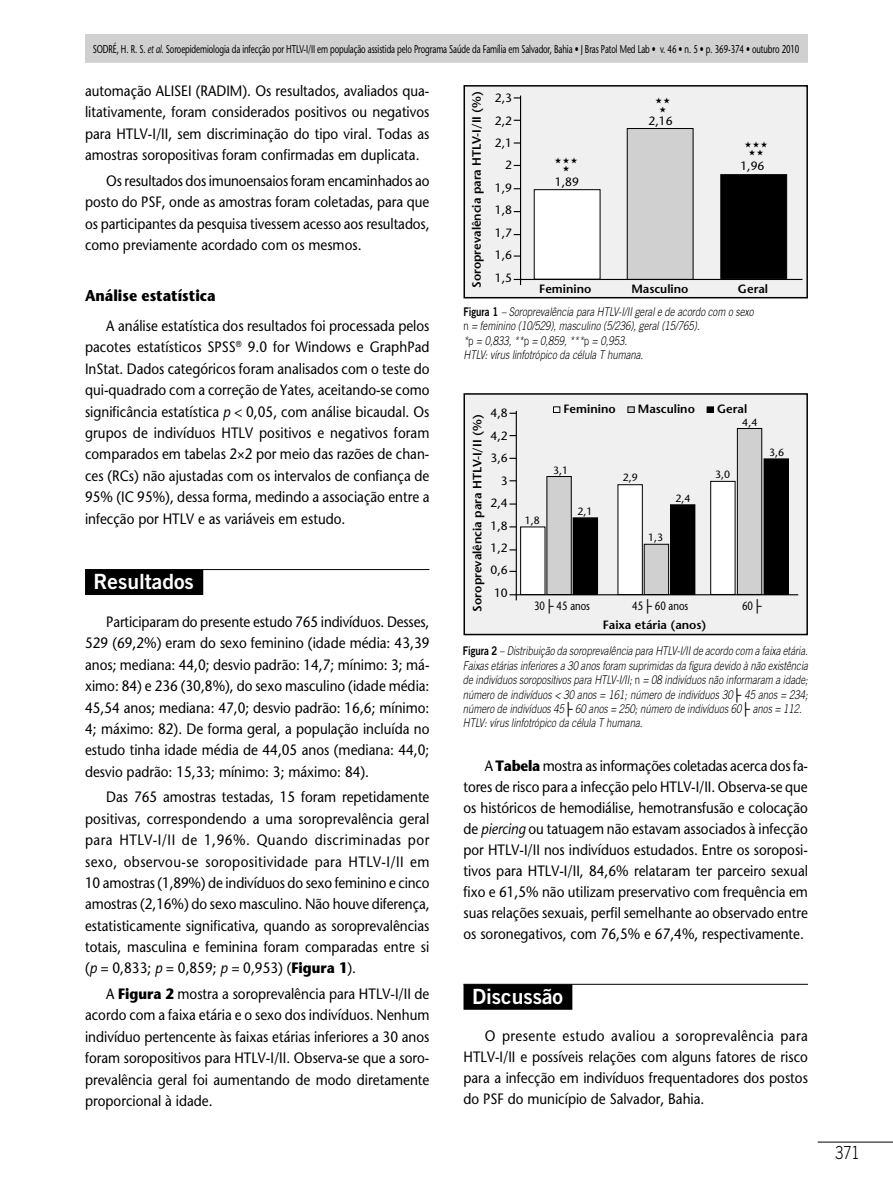
<style>
.page{position:relative;width:893px;height:1191px;background:#fff}
.page>*{position:absolute;margin:0;border:0;box-sizing:border-box;transform-origin:0 0}
.t1{font:21px "Trade Gothic LT Std Bd 2";color:#fff}
.t2{font:300 18px "Trade Gothic LT Std";color:#000;scale:.8 1}
.t3{font:700 15.75px "Stone Sans Std";color:#000;scale:.9 1}
.t4{font:500 15px/21.3px "Stone Sans Std";color:#000;text-align:justify;scale:.9 1}
.t5{font:italic 300 12px/14.4px "Trade Gothic LT Std";color:#000;scale:.8 1}
.t6{font:600 12px "Stone Sans Std";color:#000}
.t7{font:500 12px/22.5px "Stone Sans Std";color:#000;text-align:right}
.t8{font:500 12px "Stone Sans Std";color:#000;scale:.8 1}
.t9{font:500 11.25px "Stone Sans Std";letter-spacing:-.015em;color:#000;scale:.7 1}
.t10{font:500 10.5px "Stone Sans Std";color:#000}
.s1{font-style:italic}
.s2{font-weight:700}
.s3{font-family:"Trade Gothic LT Std Bd 2";font-weight:400;font-style:normal}
.s4{font-style:normal}
.s5{font-family:"Times New Roman";font-weight:400}
.s6{font-family:"Times New Roman";font-weight:400;font-style:normal}
</style>
<div class="page">
<div style="left:85px;top:34px;width:723px;height:29px;background:#d0d0d0"></div>
<hr style="left:818px;top:1141px;width:75px;height:1px;background:#000">
<hr style="left:463px;top:984px;width:345px;height:1px;background:#000">
<div style="left:463px;top:984px;width:109px;height:25px;background:#000"></div>
<div style="left:464px;top:86px;width:343px;height:212px;background:#f0f0f0"></div>
<div style="left:463px;top:85px;width:345px;height:213px;border:2px solid #000"></div>
<svg style="left:514px;top:278px;width:7px;height:7px"></svg>
<svg style="left:519px;top:95px;width:284px;height:185px"></svg>
<hr style="left:85px;top:569px;width:344px;height:1px;background:#000">
<div style="left:85px;top:569px;width:118px;height:26px;background:#000"></div>
<div style="left:464px;top:394px;width:343px;height:240px;background:#f0f0f0"></div>
<div style="left:463px;top:393px;width:345px;height:242px;border:2px solid #000"></div>
<svg style="left:509px;top:594px;width:8px;height:6px"></svg>
<svg style="left:515px;top:410px;width:284px;height:186px"></svg>
<svg style="left:553px;top:407px;width:7px;height:5px"></svg>
<svg style="left:628px;top:407px;width:6px;height:5px"></svg>
<svg style="left:707px;top:407px;width:7px;height:5px"></svg>
<div style="left:520px;top:526px;width:25px;height:69px;background:#fff;border:1px solid #000"></div>
<div style="left:546px;top:476px;width:26px;height:119px;background:#d0d0d0;border:1px solid #000"></div>
<div style="left:573px;top:518px;width:25px;height:76px;background:#000"></div>
<div style="left:573px;top:517px;width:25px;height:78px;border:1px solid #000"></div>
<div style="left:618px;top:484px;width:25px;height:111px;background:#fff;border:1px solid #000"></div>
<div style="left:644px;top:544px;width:25px;height:51px;background:#d0d0d0;border:1px solid #000"></div>
<div style="left:670px;top:505px;width:25px;height:89px;background:#000"></div>
<div style="left:670px;top:504px;width:25px;height:91px;border:1px solid #000"></div>
<div style="left:710px;top:481px;width:25px;height:114px;background:#fff;border:1px solid #000"></div>
<div style="left:737px;top:428px;width:25px;height:167px;background:#d0d0d0;border:1px solid #000"></div>
<div style="left:764px;top:459px;width:24px;height:135px;background:#000"></div>
<div style="left:764px;top:458px;width:25px;height:137px;border:1px solid #000"></div>
<svg style="left:555px;top:157px;width:22px;height:14px"></svg>
<svg style="left:656px;top:97px;width:14px;height:15px"></svg>
<svg style="left:745px;top:141px;width:22px;height:15px"></svg>
<p class="t9" style="left:93px;top:42px;width:14px">Sodré</p>
<p class="t9" style="left:117px;top:42px;width:977px">, H. R. S. <span class="s1">et al</span>. Soroepidemiologia da infecção por HTLV-I/II em população assistida pelo Programa Saúde da Família em Salvador, Bahia • J Bras Patol Med Lab • v. 46 • n. 5 • p. 369-374 • outubro 2010</p>
<p class="t4" style="left:85px;top:80px;width:384px">automação ALISEI (RADIM). Os resultados, avaliados qua&shy;litativamente, foram considerados positivos ou negativos para HTLV-I/II, sem discriminação do tipo viral. Todas as amostras soropositivas foram confirmadas em duplicata.</p>
<p class="t4" style="left:85px;top:170px;width:384px;text-indent:21px">Os resultados dos imunoensaios foram encaminhados ao posto do PSF, onde as amostras foram coletadas, para que os participantes da pesquisa tivessem acesso aos resultados, como previamente acordado com os mesmos.</p>
<p class="t3" style="left:85px;top:286px;width:147px">Análise estatística</p>
<p class="t4" style="left:85px;top:315px;width:384px;text-indent:21px">A análise estatística dos resultados foi processada pelos pacotes estatísticos SPSS<sup>®</sup> 9.0 for Windows e GraphPad InStat. Dados categóricos foram analisados com o teste do qui-quadrado com a correção de Yates, aceitando-se como significância estatística <span class="s1">p</span> &lt; 0,05, com análise bicaudal. Os grupos de indivíduos HTLV positivos e negativos foram comparados em tabelas 2×2 por meio das razões de chan&shy;ces (RCs) não ajustadas com os intervalos de confiança de 95% (IC 95%), dessa forma, medindo a associação entre a infecção por HTLV e as variáveis em estudo.</p>
<h1 class="t1" style="left:94px;top:568px;width:102px">Resultados</h1>
<p class="t4" style="left:85px;top:611px;width:384px;text-indent:21px">Participaram do presente estudo 765 indivíduos. Desses, 529 (69,2%) eram do sexo feminino (idade média: 43,39 anos; mediana: 44,0; desvio padrão: 14,7; mínimo: 3; má&shy;ximo: 84) e 236 (30,8%), do sexo masculino (idade média:<br>45,54 anos; mediana: 47,0; desvio padrão: 16,6; mínimo:<br>4; máximo: 82). De forma geral, a população incluída no estudo tinha idade média de 44,05 anos (mediana: 44,0; desvio padrão: 15,33; mínimo: 3; máximo: 84).</p>
<p class="t4" style="left:85px;top:786px;width:384px;text-indent:21px">Das 765 amostras testadas, 15 foram repetidamente positivas, correspondendo a uma soroprevalência geral para HTLV-I/II de 1,96%. Quando discriminadas por sexo, observou-se soropositividade para HTLV-I/II em 10 amostras (1,89%) de indivíduos do sexo feminino e cinco amostras (2,16%) do sexo masculino. Não houve diferença, estatisticamente significativa, quando as soroprevalências totais, masculina e feminina foram comparadas entre si (<span class="s1">p</span> = 0,833; <span class="s1">p</span> = 0,859; <span class="s1">p</span> = 0,953) (<span class="s2">Figura 1</span>).</p>
<p class="t4" style="left:85px;top:983px;width:384px;text-indent:21px">A <span class="s2">Figura 2</span> mostra a soroprevalência para HTLV-I/II de acordo com a faixa etária e o sexo dos indivíduos. Nenhum indivíduo pertencente às faixas etárias inferiores a 30 anos foram soropositivos para HTLV-I/II. Observa-se que a soro&shy;prevalência geral foi aumentando de modo diretamente proporcional à idade.</p>
<p class="t6" style="left:469px;top:288px;width:198px;rotate:-90deg">Soroprevalência para HTLV-I/II (%)</p>
<p class="t7" style="left:495px;top:87px;width:19px">2,3<br>2,2<br>2,1<br>2<br>1,9<br>1,8<br>1,7<br>1,6<br>1,5</p>
<p class="t7" style="left:555px;top:171px;width:26px">1,89</p>
<p class="t7" style="left:648px;top:110px;width:26px">2,16</p>
<p class="t7" style="left:740px;top:155px;width:26px">1,96</p>
<p class="t6" style="left:539px;top:281px;width:54px">Feminino</p>
<p class="t6" style="left:631px;top:281px;width:59px">Masculino</p>
<p class="t6" style="left:738px;top:281px;width:32px">Geral</p>
<p class="t5" style="left:463px;top:305px;width:364px"><span class="s3">Figura 1</span> – Soroprevalência para HTLV-I/II geral e de acordo com o sexo <span class="s4">n</span> = feminino (10/529), masculino (5/236), geral (15/765).<br>*<span class="s4">p</span> = 0,833, **<span class="s4">p</span> = 0,859, ***<span class="s4">p</span> = 0,953.<br>HTLV: vírus linfotrópico da célula T humana.</p>
<p class="t7" style="left:491px;top:402px;width:19px">4,8<br>4,2<br>3,6<br>3<br>2,4<br>1,8<br>1,2<br>0,6<br>10</p>
<p class="t6" style="left:470px;top:611px;width:198px;rotate:-90deg">Soroprevalência para HTLV-I/II (%)</p>
<p class="t10" style="left:525px;top:514px;width:17px">1,8</p>
<p class="t6" style="left:563px;top:401px;width:54px">Feminino</p>
<p class="t6" style="left:638px;top:401px;width:59px">Masculino</p>
<p class="t6" style="left:717px;top:401px;width:32px">Geral</p>
<p class="t10" style="left:553px;top:463px;width:17px">3,1</p>
<p class="t10" style="left:577px;top:505px;width:17px">2,1</p>
<p class="t10" style="left:623px;top:471px;width:17px">2,9</p>
<p class="t10" style="left:648px;top:531px;width:17px">1,3</p>
<p class="t10" style="left:675px;top:492px;width:17px">2,4</p>
<p class="t10" style="left:742px;top:415px;width:17px">4,4</p>
<p class="t10" style="left:715px;top:468px;width:17px">3,0</p>
<p class="t10" style="left:769px;top:446px;width:17px">3,6</p>
<p class="t8" style="left:534px;top:599px;width:71px">30<span class="s5">├</span> 45 anos</p>
<p class="t8" style="left:632px;top:599px;width:71px">45<span class="s5">├</span> 60 anos</p>
<p class="t8" style="left:742px;top:599px;width:26px">60<span class="s5">├</span></p>
<p class="t6" style="left:603px;top:618px;width:105px">Faixa etária (anos)</p>
<p class="t5" style="left:463px;top:644px;width:433px"><span class="s3">Figura 2</span> – Distribuição da soroprevalência para HTLV-I/II de acordo com a faixa etária.<br>Faixas etárias inferiores a 30 anos foram suprimidas da figura devido à não existência de indivíduos soropositivos para HTLV-I/II; <span class="s4">n</span> = 08 indivíduos não informaram a idade; número de indivíduos &lt; 30 anos = 161; número de indivíduos 30<span class="s6">├</span> 45 anos = 234; número de indivíduos 45<span class="s6">├</span> 60 anos = 250; número de indivíduos 60<span class="s6">├</span> anos = 112.<br>HTLV: vírus linfotrópico da célula T humana.</p>
<p class="t4" style="left:463px;top:755px;width:384px;text-indent:21px">A <span class="s2">Tabela</span> mostra as informações coletadas acerca dos fa&shy;tores de risco para a infecção pelo HTLV-I/II. Observa-se que os históricos de hemodiálise, hemotransfusão e colocação de <span class="s1">piercing</span> ou tatuagem não estavam associados à infecção por HTLV-I/II nos indivíduos estudados. Entre os soroposi&shy;tivos para HTLV-I/II, 84,6% relataram ter parceiro sexual fixo e 61,5% não utilizam preservativo com frequência em suas relações sexuais, perfil semelhante ao observado entre os soronegativos, com 76,5% e 67,4%, respectivamente.</p>
<h1 class="t1" style="left:472px;top:983px;width:92px">Discussão</h1>
<p class="t4" style="left:463px;top:1025px;width:384px;text-indent:21px">O presente estudo avaliou a soroprevalência para HTLV-I/II e possíveis relações com alguns fatores de risco para a infecção em indivíduos frequentadores dos postos do PSF do município de Salvador, Bahia.</p>
<p class="t2" style="left:836px;top:1141px;width:32px">371</p>
</div>
